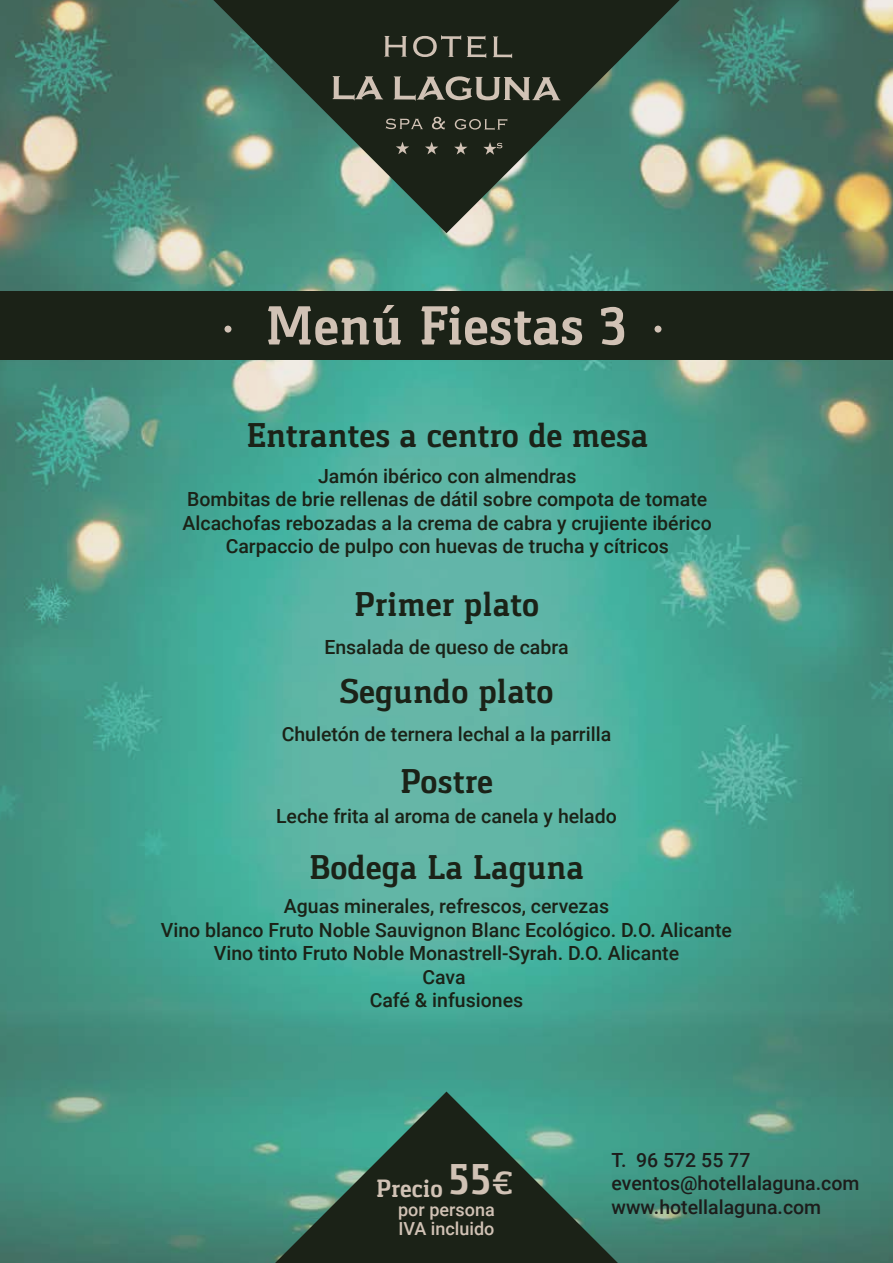
<style>
.page{position:relative;width:893px;height:1263px;background:#fff}
.page>*{position:absolute;margin:0;border:0;box-sizing:border-box;transform-origin:0 0}
.t1{font:700 57px "Gaspar";color:#d1c2b5}
.t2{font:700 46.2px "Gaspar";color:#d1c2b5}
.t3{font:700 35.7px "Gaspar";color:#1b2217}
.t4{font:700 25.95px "Gaspar";color:#d1c2b5}
.t5{font:500 19.5px/23.4px "Roboto";color:#1b2217;text-align:center}
.t6{font:500 19.5px/23.4px "Roboto";color:#1d1d1b}
.t7{font:500 18px/19.4px "Roboto";color:#d1c2b5}
.s1{font-size:36.15px}
</style>
<div class="page">
<img style="left:0;top:0;width:893px;height:1263px">
<svg style="left:213px;top:0;width:467px;height:233px;background:#406254"></svg>
<svg style="left:275px;top:1091px;width:343px;height:172px;background:#316253"></svg>
<div style="left:0;top:292px;width:893px;height:68px;background:#1b2217"></div>
<svg style="left:384px;top:36px;width:23px;height:21px"></svg>
<svg style="left:413px;top:35px;width:48px;height:22px"></svg>
<svg style="left:467px;top:36px;width:19px;height:22px"></svg>
<svg style="left:493px;top:37px;width:19px;height:21px"></svg>
<svg style="left:386px;top:119px;width:37px;height:10px"></svg>
<svg style="left:432px;top:117px;width:13px;height:12px"></svg>
<svg style="left:455px;top:119px;width:52px;height:11px"></svg>
<svg style="left:333px;top:76px;width:50px;height:24px"></svg>
<svg style="left:394px;top:76px;width:166px;height:25px;background:#5f5e52"></svg>
<svg style="left:396px;top:142px;width:13px;height:12px"></svg>
<svg style="left:425px;top:142px;width:13px;height:12px"></svg>
<svg style="left:454px;top:142px;width:13px;height:13px"></svg>
<svg style="left:483px;top:142px;width:19px;height:13px"></svg>
<div style="left:224px;top:326px;width:7px;height:7px;background:#d1c2b5;border-radius:50%"></div>
<div style="left:654px;top:326px;width:7px;height:7px;background:#d1c2b5;border-radius:50%"></div>
<h1 class="t1" style="left:265px;top:293px;width:364px">Menú Fiestas 3</h1>
<h3 class="t3" style="left:246px;top:415px;width:404px">Entrantes a centro de mesa</h3>
<p class="t5" style="left:183px;top:463px;width:531px">Jamón ibérico con almendras<br>Bombitas de brie rellenas de dátil sobre compota de tomate Alcachofas rebozadas a la crema de cabra y crujiente ibérico Carpaccio de pulpo con huevas de trucha y cítricos</p>
<h3 class="t3" style="left:354px;top:584px;width:187px">Primer plato</h3>
<p class="t5" style="left:324px;top:634px;width:246px">Ensalada de queso de cabra</p>
<h3 class="t3" style="left:339px;top:671px;width:216px">Segundo plato</h3>
<p class="t5" style="left:282px;top:721px;width:331px">Chuletón de ternera lechal a la parrilla</p>
<h3 class="t3" style="left:400px;top:761px;width:95px">Postre</h3>
<p class="t5" style="left:276px;top:803px;width:342px">Leche frita al aroma de canela y helado</p>
<h3 class="t3" style="left:309px;top:847px;width:276px">Bodega La Laguna</h3>
<p class="t5" style="left:161px;top:894px;width:573px">Aguas minerales, refrescos, cervezas<br>Vino blanco Fruto Noble Sauvignon Blanc Ecológico. D.O. Alicante Vino tinto Fruto Noble Monastrell-Syrah. D.O. Alicante<br>Cava<br>Café &amp; infusiones</p>
<h2 class="t2" style="left:448px;top:1152px;width:66px">55<span class="s1">€</span></h2>
<h3 class="t4" style="left:376px;top:1174px;width:68px">Precio</h3>
<p class="t7" style="left:398px;top:1199px;width:98px">por persona<br>IVA incluido</p>
<p class="t6" style="left:612px;top:1147px;width:249px">T. 96 572 55 77 eventos@hotellalaguna.com www.hotellalaguna.com</p>
</div>
